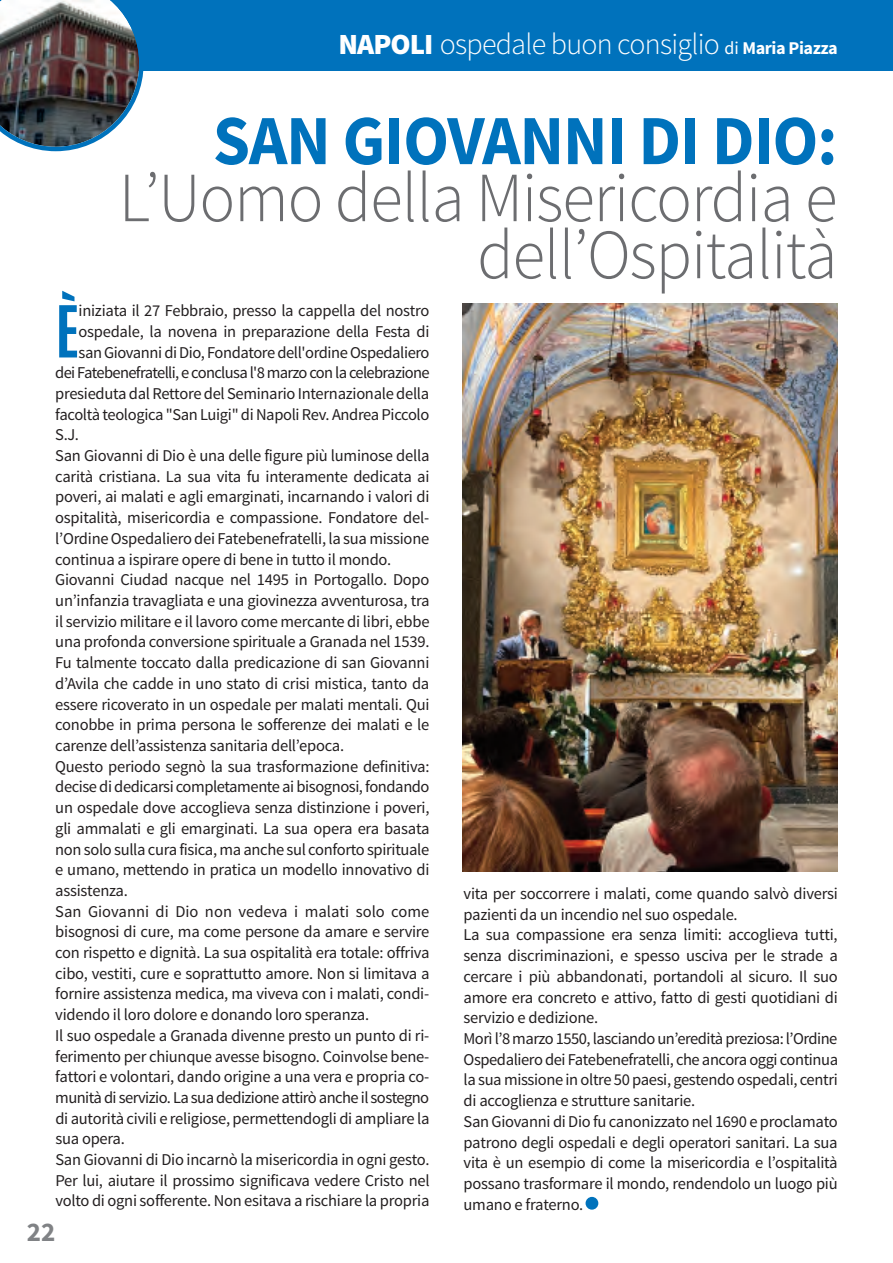
<style>
.page{position:relative;width:893px;height:1263px;background:#fff}
.page>*{position:absolute;margin:0;border:0;box-sizing:border-box;transform-origin:0 0}
.t1{font:300 70.5px/57px "Source Sans Pro";letter-spacing:-.015em;color:#6c6d70;text-align:right;scale:.95 1}
.t2{font:700 70.5px "Source Sans Pro";letter-spacing:-.015em;color:#0072bc;scale:.95 1}
.t3{font:700 60.9px "Antonio";color:#0072bc}
.t4{font:300 30px "Source Sans Pro";letter-spacing:-.025em;color:#fff}
.t5{font:700 27px "Source Sans Pro";color:#808285}
.t6{font:16.5px/20.7px "Source Sans Pro";letter-spacing:-.015em;color:#231f20}
.t7{font:16.5px "Source Sans Pro";letter-spacing:-.04em;color:#231f20}
.t8{font:16.5px "Source Sans Pro";letter-spacing:-.035em;color:#231f20}
.s1{font-weight:900;font-size:29.25px}
.s2{font-weight:400;font-size:18px}
.s3{font-weight:700;font-size:18px}
</style>
<div class="page">
<div style="left:0;top:0;width:893px;height:71px;background:#0072bc"></div>
<img style="left:0;top:0;width:144px;height:151px">
<img style="left:463px;top:304px;width:375px;height:567px">
<div style="left:586px;top:1197px;width:12px;height:12px;background:#0072bc;border-radius:50%"></div>
<h3 class="t4" style="left:339px;top:26px;width:501px"><span class="s1">NAPOLI</span> ospedale buon consiglio <span class="s2">di</span> <span class="s3">Maria Piazza</span></h3>
<h1 class="t2" style="left:213px;top:95px;width:659px">SAN GIOVANNI DI DIO:</h1>
<h1 class="t1" style="left:119px;top:170px;width:758px">L’Uomo della Misericordia e dell’Ospitalità</h1>
<h2 class="t3" style="left:55px;top:301px;width:26px">È</h2>
<p class="t6" style="left:79px;top:301px;width:352px">iniziata il 27 Febbraio, presso la cappella del nostro</p>
<p class="t6" style="left:79px;top:321px;width:352px">ospedale, la novena in preparazione della Festa di</p>
<p class="t6" style="left:79px;top:342px;width:352px">san giovanni di Dio, Fondatore dell'ordine ospedaliero</p>
<p class="t7" style="left:55px;top:362px;width:376px">dei Fatebenefratelli, e conclusa l'8 marzo con la celebrazione</p>
<p class="t6" style="left:55px;top:383px;width:375px">presieduta dal rettore del Seminario Internazionale della</p>
<p class="t6" style="left:55px;top:404px;width:376px">facoltà teologica "San Luigi" di Napoli rev. andrea Piccolo</p>
<p class="t6" style="left:55px;top:425px;width:25px">S.J.</p>
<p class="t6" style="left:55px;top:445px;width:376px">San giovanni di Dio è una delle figure più luminose della</p>
<p class="t6" style="left:55px;top:466px;width:376px">carità cristiana. La sua vita fu interamente dedicata ai</p>
<p class="t6" style="left:55px;top:487px;width:376px">poveri, ai malati e agli emarginati, incarnando i valori di</p>
<p class="t6" style="left:55px;top:508px;width:375px">ospitalità, misericordia e compassione. Fondatore del-</p>
<p class="t6" style="left:55px;top:528px;width:375px">l’ordine ospedaliero dei Fatebenefratelli, la sua missione</p>
<p class="t6" style="left:55px;top:549px;width:337px">continua a ispirare opere di bene in tutto il mondo.</p>
<p class="t6" style="left:55px;top:570px;width:376px">giovanni Ciudad nacque nel 1495 in Portogallo. Dopo</p>
<p class="t6" style="left:55px;top:590px;width:376px">un’infanzia travagliata e una giovinezza avventurosa, tra</p>
<p class="t6" style="left:55px;top:611px;width:376px">il servizio militare e il lavoro come mercante di libri, ebbe</p>
<p class="t6" style="left:55px;top:632px;width:376px">una profonda conversione spirituale a granada nel 1539.</p>
<p class="t6" style="left:55px;top:653px;width:376px">Fu talmente toccato dalla predicazione di san giovanni</p>
<p class="t6" style="left:55px;top:673px;width:376px">d’avila che cadde in uno stato di crisi mistica, tanto da</p>
<p class="t6" style="left:55px;top:694px;width:376px">essere ricoverato in un ospedale per malati mentali. Qui</p>
<p class="t6" style="left:55px;top:715px;width:376px">conobbe in prima persona le sofferenze dei malati e le</p>
<p class="t6" style="left:55px;top:735px;width:290px">carenze dell’assistenza sanitaria dell’epoca.</p>
<p class="t6" style="left:55px;top:756px;width:376px">Questo periodo segnò la sua trasformazione definitiva:</p>
<p class="t6" style="left:55px;top:777px;width:376px">decise di dedicarsi completamente ai bisognosi, fondando</p>
<p class="t6" style="left:55px;top:797px;width:376px">un ospedale dove accoglieva senza distinzione i poveri,</p>
<p class="t6" style="left:55px;top:818px;width:376px">gli ammalati e gli emarginati. La sua opera era basata</p>
<p class="t6" style="left:55px;top:839px;width:376px">non solo sulla cura fisica, ma anche sul conforto spirituale</p>
<p class="t6" style="left:55px;top:860px;width:376px">e umano, mettendo in pratica un modello innovativo di</p>
<p class="t6" style="left:55px;top:880px;width:74px">assistenza.</p>
<p class="t6" style="left:55px;top:901px;width:376px">San giovanni di Dio non vedeva i malati solo come</p>
<p class="t6" style="left:55px;top:922px;width:376px">bisognosi di cure, ma come persone da amare e servire</p>
<p class="t6" style="left:55px;top:942px;width:376px">con rispetto e dignità. La sua ospitalità era totale: offriva</p>
<p class="t6" style="left:55px;top:963px;width:376px">cibo, vestiti, cure e soprattutto amore. Non si limitava a</p>
<p class="t6" style="left:55px;top:984px;width:375px">fornire assistenza medica, ma viveva con i malati, condi-</p>
<p class="t6" style="left:55px;top:1004px;width:315px">videndo il loro dolore e donando loro speranza.</p>
<p class="t6" style="left:55px;top:1025px;width:375px">Il suo ospedale a granada divenne presto un punto di ri-</p>
<p class="t6" style="left:55px;top:1046px;width:376px">ferimento per chiunque avesse bisogno. Coinvolse bene-</p>
<p class="t6" style="left:55px;top:1067px;width:375px">fattori e volontari, dando origine a una vera e propria co-</p>
<p class="t8" style="left:55px;top:1087px;width:375px">munità di servizio. La sua dedizione attirò anche il sostegno</p>
<p class="t6" style="left:55px;top:1108px;width:376px">di autorità civili e religiose, permettendogli di ampliare la</p>
<p class="t6" style="left:55px;top:1129px;width:71px">sua opera.</p>
<p class="t6" style="left:55px;top:1149px;width:376px">San giovanni di Dio incarnò la misericordia in ogni gesto.</p>
<p class="t6" style="left:55px;top:1170px;width:376px">Per lui, aiutare il prossimo significava vedere Cristo nel</p>
<p class="t6" style="left:55px;top:1191px;width:376px">volto di ogni sofferente. Non esitava a rischiare la propria</p>
<p class="t6" style="left:464px;top:883px;width:376px">vita per soccorrere i malati, come quando salvò diversi pazienti da un incendio nel suo ospedale.<br>La sua compassione era senza limiti: accoglieva tutti, senza discriminazioni, e spesso usciva per le strade a cercare i più abbandonati, portandoli al sicuro. Il suo amore era concreto e attivo, fatto di gesti quotidiani di servizio e dedizione.<br>morì l’8 marzo 1550, lasciando un’eredità preziosa: l’ordine ospedaliero dei Fatebenefratelli, che ancora oggi continua la sua missione in oltre 50 paesi, gestendo ospedali, centri di accoglienza e strutture sanitarie.<br>San giovanni di Dio fu canonizzato nel 1690 e proclamato patrono degli ospedali e degli operatori sanitari. La sua vita è un esempio di come la misericordia e l’ospitalità possano trasformare il mondo, rendendolo un luogo più umano e fraterno.</p>
<h3 class="t5" style="left:27px;top:1214px;width:30px">22</h3>
</div>
